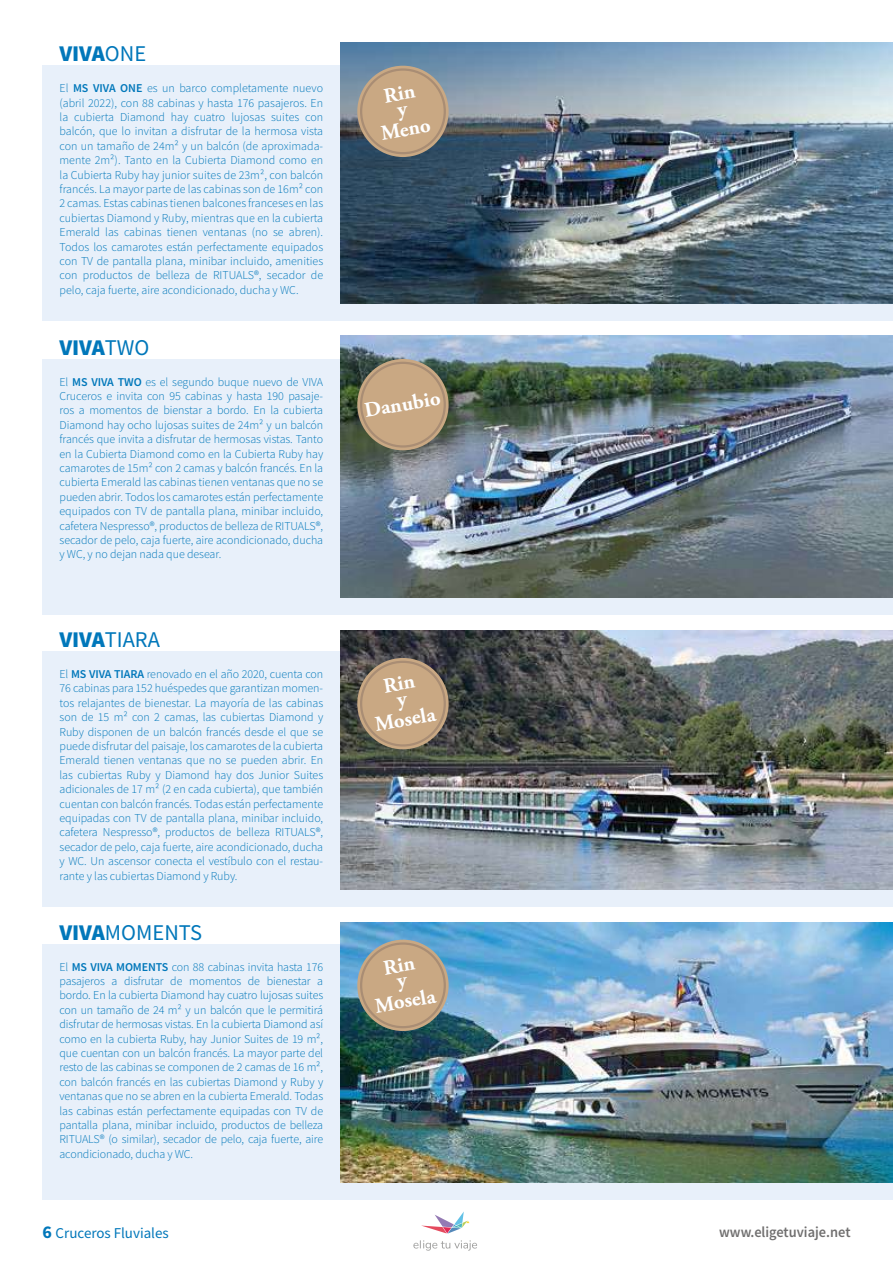
<style>
.page{position:relative;width:893px;height:1263px;background:#fff}
.page>*{position:absolute;margin:0;border:0;box-sizing:border-box;transform-origin:0 0}
.t1{font:22.5px "Source Sans Variable";letter-spacing:.065em;color:#0077ba}
.t2{font:22.5px "Source Sans Variable";letter-spacing:.03em;color:#0077ba}
.t3{font:700 21px/15px "Adobe Garamond Pro";color:#fff;text-align:center}
.t4{font:15px "Source Sans Variable";letter-spacing:.04em;color:#706f6f;scale:.96 1}
.t5{font:15px "Source Sans Variable";letter-spacing:.02em;color:#0077ba}
.t6{font:12px/14.4px "Source Sans Variable";color:#0077ba;text-align:justify}
.s1{font-size:18px}
</style>
<div class="page">
<svg style="left:413px;top:1240px;width:64px;height:11px"></svg>
<svg style="left:421px;top:1211px;width:48px;height:23px"></svg>
<div style="left:43px;top:651px;width:850px;height:256px;background:#e8f0fa"></div>
<img style="left:340px;top:630px;width:553px;height:260px">
<svg style="left:357px;top:658px;width:92px;height:91px"></svg>
<div style="left:360px;top:661px;width:85px;height:85px;background:#c9a883;border-radius:50%"></div>
<div style="left:360px;top:661px;width:86px;height:85px;border:2px solid #a98d74;border-radius:50%"></div>
<div style="left:43px;top:944px;width:850px;height:255px;background:#e8f0fa"></div>
<img style="left:340px;top:923px;width:553px;height:259px">
<svg style="left:357px;top:940px;width:92px;height:91px"></svg>
<div style="left:360px;top:943px;width:85px;height:85px;background:#c9a883;border-radius:50%"></div>
<div style="left:360px;top:942px;width:86px;height:86px;border:2px solid #a98d74;border-radius:50%"></div>
<div style="left:43px;top:66px;width:850px;height:255px;background:#e8f0fa"></div>
<img style="left:340px;top:43px;width:553px;height:261px">
<svg style="left:357px;top:66px;width:92px;height:91px"></svg>
<div style="left:360px;top:69px;width:85px;height:85px;background:#c9a883;border-radius:50%"></div>
<div style="left:360px;top:68px;width:86px;height:86px;border:2px solid #a98d74;border-radius:50%"></div>
<div style="left:43px;top:359px;width:850px;height:255px;background:#e8f0fa"></div>
<img style="left:340px;top:336px;width:553px;height:261px">
<svg style="left:357px;top:359px;width:92px;height:91px"></svg>
<div style="left:360px;top:362px;width:85px;height:85px;background:#c9a883;border-radius:50%"></div>
<div style="left:360px;top:362px;width:86px;height:86px;border:2px solid #a98d74;border-radius:50%"></div>
<h1 class="t1" style="left:60px;top:40px;width:88px">VIVAONE</h1>
<p class="t6" style="left:60px;top:81px;width:265px">El MS VIVA ONE es un barco completamente nuevo (abril 2022), con 88 cabinas y hasta 176 pasajeros. En la cubierta Diamond hay cuatro lujosas suites con balcón, que lo invitan a disfrutar de la hermosa vista con un tamaño de 24m² y un balcón (de aproximada&shy;mente 2m²). Tanto en la Cubierta Diamond como en la Cubierta Ruby hay junior suites de 23m², con balcón francés. La mayor parte de las cabinas son de 16m² con 2 camas. Estas cabinas tienen balcones franceses en las cubiertas Diamond y Ruby, mientras que en la cubierta Emerald las cabinas tienen ventanas (no se abren).<br>Todos los camarotes están perfectamente equipados con TV de pantalla plana, minibar incluido, amenities con productos de belleza de RITUALS®, secador de pelo, caja fuerte, aire acondicionado, ducha y WC.</p>
<h1 class="t1" style="left:60px;top:334px;width:91px">VIVATWO</h1>
<p class="t6" style="left:60px;top:374px;width:265px">El MS VIVA TWO es el segundo buque nuevo de VIVA Cruceros e invita con 95 cabinas y hasta 190 pasaje&shy;ros a momentos de bienstar a bordo. En la cubierta Diamond hay ocho lujosas suites de 24m² y un balcón francés que invita a disfrutar de hermosas vistas. Tanto en la Cubierta Diamond como en la Cubierta Ruby hay camarotes de 15m² con 2 camas y balcón francés. En la cubierta Emerald las cabinas tienen ventanas que no se pueden abrir. Todos los camarotes están perfectamente equipados con TV de pantalla plana, minibar incluido, cafetera Nespresso®, productos de belleza de RITUALS®, secador de pelo, caja fuerte, aire acondicionado, ducha y WC, y no dejan nada que desear.</p>
<h1 class="t1" style="left:60px;top:626px;width:101px">VIVATIARA</h1>
<p class="t6" style="left:60px;top:667px;width:265px">El MS VIVA TIARA renovado en el año 2020, cuenta con 76 cabinas para 152 huéspedes que garantizan momen&shy;tos relajantes de bienestar. La mayoría de las cabinas son de 15 m² con 2 camas, las cubiertas Diamond y Ruby disponen de un balcón francés desde el que se puede disfrutar del paisaje, los camarotes de la cubierta Emerald tienen ventanas que no se pueden abrir. En las cubiertas Ruby y Diamond hay dos Junior Suites adicionales de 17 m² (2 en cada cubierta), que también cuentan con balcón francés. Todas están perfectamente equipadas con TV de pantalla plana, minibar incluido, cafetera Nespresso®, productos de belleza RITUALS®, secador de pelo, caja fuerte, aire acondicionado, ducha y WC. Un ascensor conecta el vestíbulo con el restau&shy;rante y las cubiertas Diamond y Ruby.</p>
<h1 class="t2" style="left:60px;top:918px;width:144px">VIVAMOMENTS</h1>
<p class="t6" style="left:60px;top:959px;width:265px">El MS VIVA MOMENTS con 88 cabinas invita hasta 176 pasajeros a disfrutar de momentos de bienestar a bordo. En la cubierta Diamond hay cuatro lujosas suites con un tamaño de 24 m² y un balcón que le permitirá disfrutar de hermosas vistas. En la cubierta Diamond así como en la cubierta Ruby, hay Junior Suites de 19 m², que cuentan con un balcón francés. La mayor parte del resto de las cabinas se componen de 2 camas de 16 m², con balcón francés en las cubiertas Diamond y Ruby y ventanas que no se abren en la cubierta Emerald. Todas las cabinas están perfectamente equipadas con TV de pantalla plana, minibar incluido, productos de belleza RITUALS® (o similar), secador de pelo, caja fuerte, aire acondicionado, ducha y WC.</p>
<h2 class="t3" style="left:383px;top:89px;width:33px;rotate:-10deg">Rin y</h2>
<h2 class="t3" style="left:380px;top:126px;width:51px;rotate:-10deg">Meno</h2>
<h2 class="t3" style="left:363px;top:403px;width:78px;rotate:-10deg">Danubio</h2>
<h2 class="t3" style="left:382px;top:679px;width:33px;rotate:-10deg">Rin y</h2>
<h2 class="t3" style="left:374px;top:717px;width:62px;rotate:-10deg">Mosela</h2>
<h2 class="t3" style="left:382px;top:961px;width:33px;rotate:-10deg">Rin y</h2>
<h2 class="t3" style="left:374px;top:999px;width:62px;rotate:-10deg">Mosela</h2>
<p class="t5" style="left:43px;top:1224px;width:127px"><span class="s1">6</span> Cruceros Fluviales</p>
<p class="t4" style="left:719px;top:1223px;width:138px">www.eligetuviaje.net</p>
</div>
